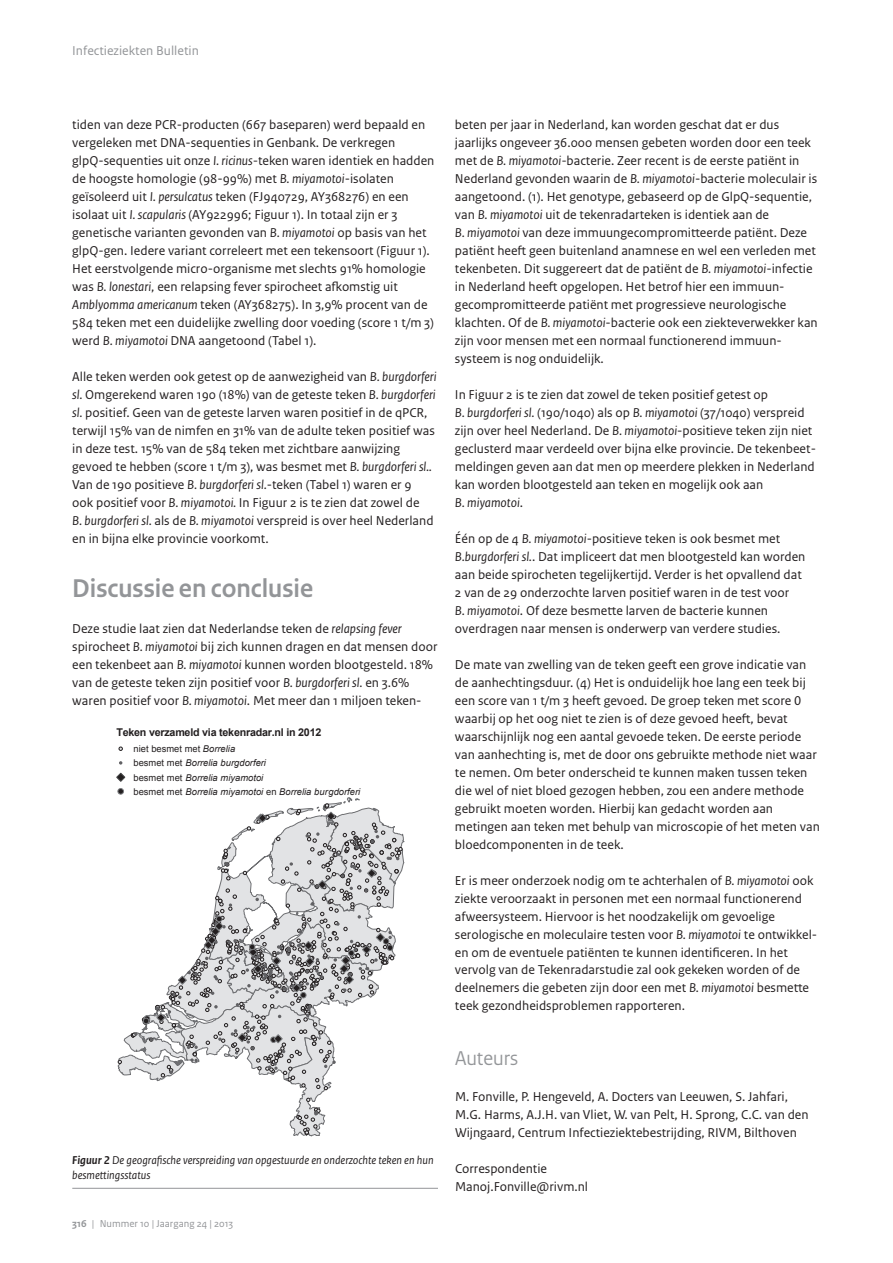
<style>
.page{position:relative;width:893px;height:1263px;background:#fff}
.page>*{position:absolute;margin:0;border:0;box-sizing:border-box;transform-origin:0 0}
.t1{font:700 27px "Rijksoverheid Sans Heading";color:#939598}
.t2{font:21px "Rijksoverheid Sans Heading";color:#939598}
.t3{font:13.5px/18px "Rijksoverheid Sans Text";color:#231f20}
.t4{font:13.5px "Rijksoverheid Sans Text";color:#939598}
.t5{font:italic 12px/15px "Rijksoverheid Sans Text";color:#231f20}
.t6{font:700 10.65px "Arial";letter-spacing:-.02em;color:#231f20}
.t7{font:10.5px "Rijksoverheid Sans Text";color:#939598}
.t8{font:italic 9.3px/14.2px "Arial";color:#231f20}
.s1{font-style:italic}
.s2{font-style:normal}
.s3{font-weight:700}
</style>
<div class="page">
<svg style="left:119px;top:747px;width:4px;height:3px"></svg>
<svg style="left:116px;top:772px;width:10px;height:10px"></svg>
<svg style="left:119px;top:761px;width:3px;height:4px"></svg>
<svg style="left:118px;top:788px;width:287px;height:348px"></svg>
<hr style="left:72px;top:1188px;width:366px;height:1px;background:#939598">
<p class="t4" style="left:72px;top:43px;width:128px">Infectieziekten Bulletin</p>
<p class="t3" style="left:72px;top:115px;width:364px">tiden van deze PCR-producten (667 baseparen) werd bepaald en vergeleken met DNA-sequenties in Genbank. De verkregen glpQ-sequenties uit onze <span class="s1">I. ricinus-</span>teken waren identiek en hadden de hoogste homologie (98-99%) met <span class="s1">B. miyamotoi</span>-isolaten geïsoleerd uit <span class="s1">I. persulcatus</span> teken (FJ940729, AY368276) en een isolaat uit <span class="s1">I. scapularis</span> (AY922996; Figuur 1). In totaal zijn er 3 genetische varianten gevonden van <span class="s1">B. miyamotoi</span> op basis van het glpQ-gen. Iedere variant correleert met een tekensoort (Figuur 1).<br>Het eerstvolgende micro-organisme met slechts 91% homologie was <span class="s1">B. lonestari</span>, een relapsing fever spirocheet afkomstig uit <span class="s1">Amblyomma americanum</span> teken (AY368275). In 3,9% procent van de 584 teken met een duidelijke zwelling door voeding (score 1 t/m 3) werd <span class="s1">B. miyamotoi</span> DNA aangetoond (Tabel 1).</p>
<p class="t3" style="left:72px;top:367px;width:366px">Alle teken werden ook getest op de aanwezigheid van <span class="s1">B. burgdorferi sl.</span> Omgerekend waren 190 (18%) van de geteste teken <span class="s1">B. burgdorferi sl.</span> positief. Geen van de geteste larven waren positief in de qPCR, terwijl 15% van de nimfen en 31% van de adulte teken positief was in deze test. 15% van de 584 teken met zichtbare aanwijzing gevoed te hebben (score 1 t/m 3), was besmet met <span class="s1">B. burgdorferi sl..<br></span>Van de 190 positieve <span class="s1">B. burgdorferi sl.</span>-teken (Tabel 1) waren er 9<br>ook positief voor <span class="s1">B. miyamotoi.</span> In Figuur 2 is te zien dat zowel de<br><span class="s1">B. burgdorferi sl.</span> als de <span class="s1">B. miyamotoi</span> verspreid is over heel Nederland en in bijna elke provincie voorkomt.</p>
<h1 class="t1" style="left:72px;top:573px;width:242px">Discussie en conclusie</h1>
<p class="t3" style="left:72px;top:619px;width:367px">Deze studie laat zien dat Nederlandse teken de <span class="s1">relapsing fever </span>spirocheet <span class="s1">B. miyamotoi</span> bij zich kunnen dragen en dat mensen door een tekenbeet aan <span class="s1">B. miyamotoi</span> kunnen worden blootgesteld. 18% van de geteste teken zijn positief voor <span class="s1">B. burgdorferi sl.</span> en 3.6% waren positief voor <span class="s1">B. miyamotoi</span>. Met meer dan 1 miljoen teken-</p>
<p class="t6" style="left:116px;top:725px;width:206px">Teken verzameld via tekenradar.nl in 2012</p>
<p class="t8" style="left:134px;top:742px;width:228px"><span class="s2">niet besmet met</span> Borrelia<br><span class="s2">besmet met</span> Borrelia burgdorferi<br><span class="s2">besmet met</span> Borrelia miyamotoi<br><span class="s2">besmet met</span> Borrelia miyamotoi <span class="s2">en</span> Borrelia burgdorferi</p>
<p class="t5" style="left:72px;top:1153px;width:363px"><span class="s3">Figuur 2</span> De geografische verspreiding van opgestuurde en onderzochte teken en hun besmettingsstatus</p>
<p class="t7" style="left:72px;top:1217px;width:162px"><span class="s3">316</span> | Nummer 10 | Jaargang 24 | 2013</p>
<p class="t3" style="left:455px;top:115px;width:364px">beten per jaar in Nederland, kan worden geschat dat er dus jaarlijks ongeveer 36.000 mensen gebeten worden door een teek met de <span class="s1">B. miyamotoi-</span>bacterie. Zeer recent is de eerste patiënt in Nederland gevonden waarin de <span class="s1">B. miyamotoi</span>-bacterie moleculair is aangetoond. (1). Het genotype, gebaseerd op de GlpQ-sequentie, van <span class="s1">B. miyamotoi</span> uit de tekenradarteken is identiek aan de<br><span class="s1">B. miyamotoi</span> van deze immuungecompromitteerde patiënt. Deze patiënt heeft geen buitenland anamnese en wel een verleden met tekenbeten. Dit suggereert dat de patiënt de <span class="s1">B. miyamotoi</span>-infectie in Nederland heeft opgelopen. Het betrof hier een immuun&shy;gecompromitteerde patiënt met progressieve neurologische klachten. Of de <span class="s1">B. miyamotoi</span>-bacterie ook een ziekteverwekker kan zijn voor mensen met een normaal functionerend immuun&shy;systeem is nog onduidelijk.</p>
<p class="t3" style="left:455px;top:385px;width:362px">In Figuur 2 is te zien dat zowel de teken positief getest op<br><span class="s1">B. burgdorferi sl.</span> (190/1040) als op <span class="s1">B. miyamotoi</span> (37/1040) verspreid zijn over heel Nederland. De <span class="s1">B. miyamotoi</span>-positieve teken zijn niet geclusterd maar verdeeld over bijna elke provincie. De tekenbeet&shy;meldingen geven aan dat men op meerdere plekken in Nederland kan worden blootgesteld aan teken en mogelijk ook aan<br><span class="s1">B. miyamotoi</span>.</p>
<p class="t3" style="left:455px;top:529px;width:352px">Één op de 4 <span class="s1">B. miyamotoi</span>-positieve teken is ook besmet met <span class="s1">B.burgdorferi sl.</span>. Dat impliceert dat men blootgesteld kan worden aan beide spirocheten tegelijkertijd. Verder is het opvallend dat 2 van de 29 onderzochte larven positief waren in de test voor<br><span class="s1">B. miyamotoi</span>. Of deze besmette larven de bacterie kunnen overdragen naar mensen is onderwerp van verdere studies.</p>
<p class="t3" style="left:455px;top:655px;width:366px">De mate van zwelling van de teken geeft een grove indicatie van de aanhechtingsduur. (4) Het is onduidelijk hoe lang een teek bij een score van 1 t/m 3 heeft gevoed. De groep teken met score 0 waarbij op het oog niet te zien is of deze gevoed heeft, bevat waarschijnlijk nog een aantal gevoede teken. De eerste periode van aanhechting is, met de door ons gebruikte methode niet waar te nemen. Om beter onderscheid te kunnen maken tussen teken die wel of niet bloed gezogen hebben, zou een andere methode gebruikt moeten worden. Hierbij kan gedacht worden aan metingen aan teken met behulp van microscopie of het meten van bloedcomponenten in de teek.</p>
<p class="t3" style="left:455px;top:871px;width:364px">Er is meer onderzoek nodig om te achterhalen of <span class="s1">B. miyamotoi</span> ook ziekte veroorzaakt in personen met een normaal functionerend afweersysteem. Hiervoor is het noodzakelijk om gevoelige serologische en moleculaire testen voor <span class="s1">B. miyamotoi</span> te ontwikkel&shy;en om de eventuele patiënten te kunnen identificeren. In het vervolg van de Tekenradarstudie zal ook gekeken worden of de deelnemers die gebeten zijn door een met <span class="s1">B. miyamotoi</span> besmette teek gezondheidsproblemen rapporteren.</p>
<h2 class="t2" style="left:455px;top:1046px;width:65px">Auteurs</h2>
<p class="t3" style="left:455px;top:1087px;width:355px">M. Fonville, P. Hengeveld, A. Docters van Leeuwen, S. Jahfari,<br>M.G. Harms, A.J.H. van Vliet, W. van Pelt, H. Sprong, C.C. van den<br>Wijngaard, Centrum Infectieziektebestrijding, RIVM, Bilthoven</p>
<p class="t3" style="left:455px;top:1159px;width:135px">Correspondentie<br>Manoj.Fonville@rivm.nl</p>
</div>
